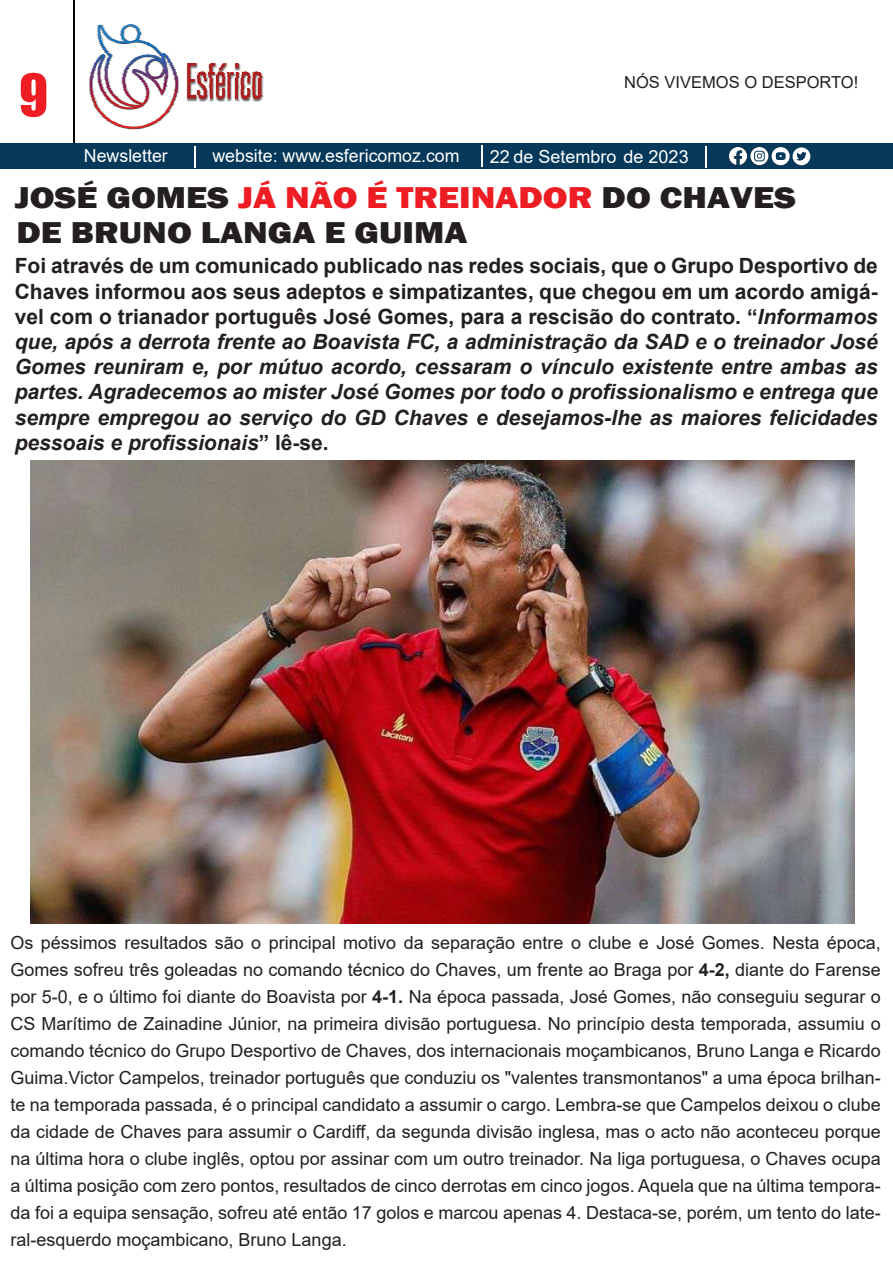
<style>
.page{position:relative;width:893px;height:1263px;background:#fff}
.page>*{position:absolute;margin:0;border:0;box-sizing:border-box;transform-origin:0 0}
.t1{font:54px "Impact";color:#ee1d23}
.t2{font:800 31.05px/35px "Franklin Gothic";color:#231f20;scale:1.16 1}
.t3{font:italic 700 21px/25.2px "Arial";color:#231f20;text-align:justify}
.t4{font:18px/27px "Arial";color:#231f20;text-align:justify}
.t5{font:18px "Arial";color:#fff}
.t6{font:16.5px "Arial";color:#231f20}
.s1{color:#ee1d23}
.s2{font-style:normal}
.s3{font-weight:700}
</style>
<div class="page">
<div style="left:0;top:144px;width:893px;height:25px;background:#063859"></div>
<svg style="left:705px;top:146px;width:1px;height:22px"></svg>
<svg style="left:195px;top:146px;width:1px;height:22px"></svg>
<svg style="left:729px;top:147px;width:18px;height:18px"></svg>
<svg style="left:750px;top:147px;width:18px;height:18px"></svg>
<svg style="left:754px;top:151px;width:11px;height:10px"></svg>
<svg style="left:482px;top:146px;width:1px;height:21px"></svg>
<svg style="left:771px;top:147px;width:40px;height:19px"></svg>
<hr style="left:73px;top:0;width:2px;height:142px;background:#000001">
<svg style="left:89px;top:24px;width:175px;height:106px"></svg>
<img style="left:30px;top:460px;width:825px;height:464px">
<h1 class="t1" style="left:19px;top:53px;width:31px">9</h1>
<p class="t6" style="left:624px;top:71px;width:236px">NÓS VIVEMOS O DESPORTO!</p>
<p class="t5" style="left:84px;top:143px;width:86px">Newsletter</p>
<p class="t5" style="left:212px;top:143px;width:249px">website: www.esfericomoz.com</p>
<p class="t5" style="left:490px;top:144px;width:200px">22 de Setembro de 2023</p>
<h2 class="t2" style="left:15px;top:180px;width:675px">JOSÉ GOMES <span class="s1">JÁ NÃO É TREINADOR</span> DO CHAVES<br>DE BRUNO LANGA E GUIMA</h2>
<p class="t3" style="left:15px;top:254px;width:865px"><span class="s2">Foi através de um comunicado publicado nas redes sociais, que o Grupo Desportivo de Chaves informou aos seus adeptos e simpatizantes, que chegou em um acordo amigá&shy;vel com o trianador português José Gomes, para a rescisão do contrato. “</span>Informamos que, após a derrota frente ao Boavista FC, a administração da SAD e o treinador José Gomes reuniram e, por mútuo acordo, cessaram o vínculo existente entre ambas as partes. Agradecemos ao mister José Gomes por todo o profissionalismo e entrega que sempre empregou ao serviço do GD Chaves e desejamos-lhe as maiores felicidades pessoais e profissionais<span class="s2">” lê-se.</span></p>
<p class="t4" style="left:11px;top:929px;width:872px">Os péssimos resultados são o principal motivo da separação entre o clube e José Gomes. Nesta época, Gomes sofreu três goleadas no comando técnico do Chaves, um frente ao Braga por <span class="s3">4-2,</span> diante do Farense por 5-0, e o último foi diante do Boavista por <span class="s3">4-1.</span> Na época passada, José Gomes, não conseguiu segurar o CS Marítimo de Zainadine Júnior, na primeira divisão portuguesa. No princípio desta temporada, assumiu o comando técnico do Grupo Desportivo de Chaves, dos internacionais moçambicanos, Bruno Langa e Ricardo Guima.Victor Campelos, treinador português que conduziu os "valentes transmontanos" a uma época brilhan&shy;te na temporada passada, é o principal candidato a assumir o cargo. Lembra-se que Campelos deixou o clube da cidade de Chaves para assumir o Cardiff, da segunda divisão inglesa, mas o acto não aconteceu porque na última hora o clube inglês, optou por assinar com um outro treinador. Na liga portuguesa, o Chaves ocupa a última posição com zero pontos, resultados de cinco derrotas em cinco jogos. Aquela que na última tempora&shy;da foi a equipa sensação, sofreu até então 17 golos e marcou apenas 4. Destaca-se, porém, um tento do late&shy;ral-esquerdo moçambicano, Bruno Langa.</p>
</div>
